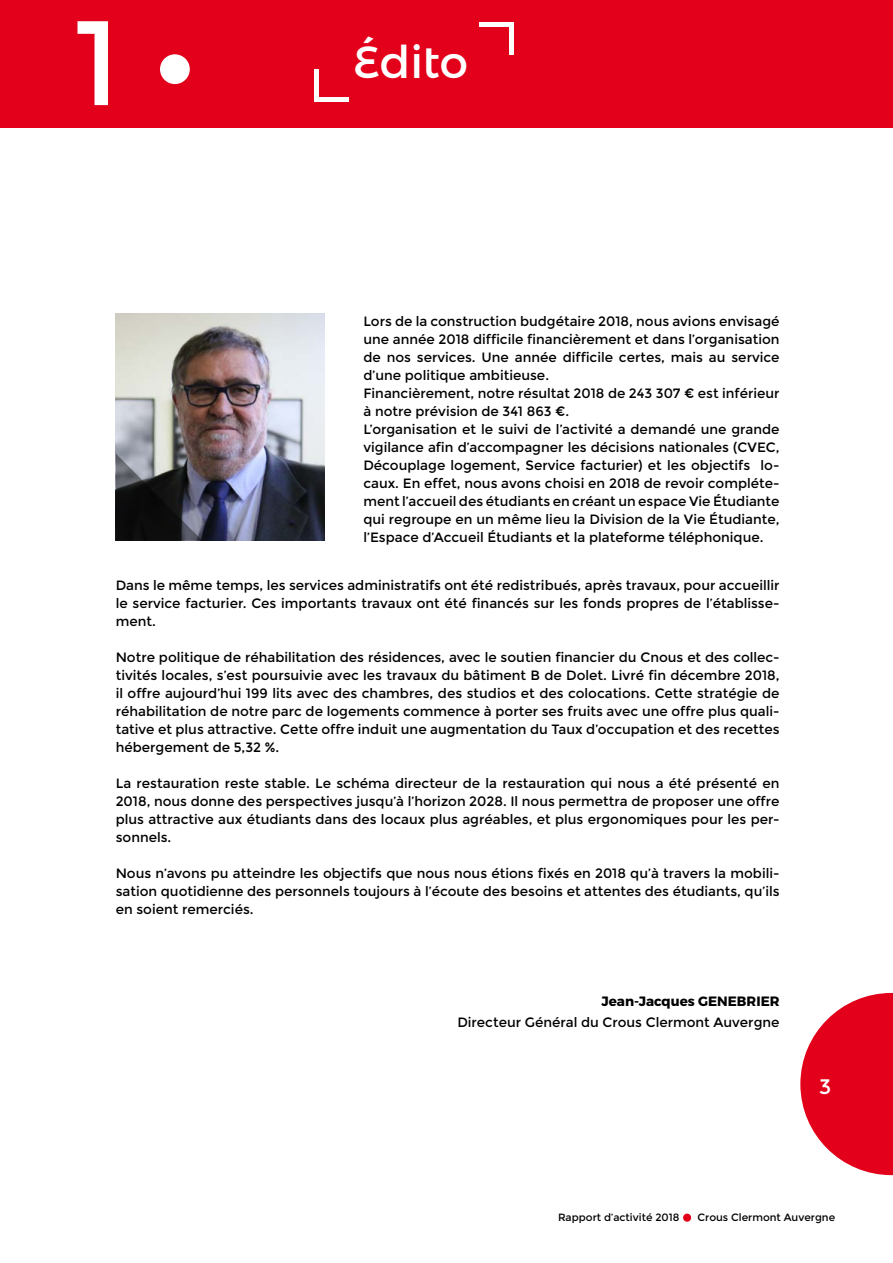
<style>
.page{position:relative;width:893px;height:1263px;background:#fff}
.page>*{position:absolute;margin:0;border:0;box-sizing:border-box;transform-origin:0 0}
.t1{font:120px "Montserrat";color:#fff}
.t2{font:54px "Montserrat";color:#e2001a}
.t3{font:45px "Montserrat Alternates";color:#fff}
.t4{font:21px "Montserrat";color:#fff}
.t5{font:13.5px/18px "Montserrat";color:#000;text-align:justify}
.t6{font:700 13.5px "Montserrat";color:#000}
.t7{font:10.5px "Montserrat";color:#000}
</style>
<div class="page">
<svg style="left:800px;top:993px;width:93px;height:182px"></svg>
<div style="left:0;top:0;width:893px;height:127px;background:#e2001a"></div>
<img style="left:116px;top:313px;width:208px;height:228px">
<svg style="left:116px;top:453px;width:86px;height:88px;background:#3e3e43"></svg>
<div style="left:160px;top:54px;width:30px;height:30px;background:#fff;border-radius:50%"></div>
<div style="left:480px;top:22px;width:34px;height:5px;background:#fff"></div>
<div style="left:509px;top:26px;width:5px;height:28px;background:#fff"></div>
<div style="left:314px;top:97px;width:34px;height:5px;background:#fff"></div>
<div style="left:314px;top:69px;width:5px;height:28px;background:#fff"></div>
<h1 class="t1" style="left:74px;top:-7px;width:47px">1</h1>
<h3 class="t3" style="left:354px;top:34px;width:116px">Édito</h3>
<p class="t5" style="left:363px;top:312px;width:418px;text-align:left">Lors de la construction budgétaire 2018, nous avions envisagé une année 2018 difficile financièrement et dans l’organisation de nos services. Une année difficile certes, mais au service d’une politique ambitieuse.<br>Financièrement, notre résultat 2018 de 243 307 € est inférieur à notre prévision de 341 863 €.<br>L’organisation et le suivi de l’activité a demandé une grande vigilance afin d’accompagner les décisions nationales (CVEC, Découplage logement, Service facturier) et les objectifs lo&shy;caux. En effet, nous avons choisi en 2018 de revoir compléte&shy;ment l’accueil des étudiants en créant un espace Vie Étudiante qui regroupe en un même lieu la Division de la Vie Étudiante, l’Espace d’Accueil Étudiants et la plateforme téléphonique.</p>
<p class="t5" style="left:116px;top:577px;width:665px">Dans le même temps, les services administratifs ont été redistribués, après travaux, pour accueillir le service facturier. Ces importants travaux ont été financés sur les fonds propres de l’établisse&shy;ment.</p>
<p class="t5" style="left:116px;top:649px;width:665px">Notre politique de réhabilitation des résidences, avec le soutien financier du Cnous et des collec&shy;tivités locales, s’est poursuivie avec les travaux du bâtiment B de Dolet. Livré fin décembre 2018, il offre aujourd’hui 199 lits avec des chambres, des studios et des colocations. Cette stratégie de réhabilitation de notre parc de logements commence à porter ses fruits avec une offre plus quali&shy;tative et plus attractive. Cette offre induit une augmentation du Taux d’occupation et des recettes hébergement de 5,32 %.</p>
<p class="t5" style="left:116px;top:775px;width:665px">La restauration reste stable. Le schéma directeur de la restauration qui nous a été présenté en 2018, nous donne des perspectives jusqu’à l’horizon 2028. Il nous permettra de proposer une offre plus attractive aux étudiants dans des locaux plus agréables, et plus ergonomiques pour les per&shy;sonnels.</p>
<p class="t5" style="left:116px;top:865px;width:665px">Nous n’avons pu atteindre les objectifs que nous nous étions fixés en 2018 qu’à travers la mobili&shy;sation quotidienne des personnels toujours à l’écoute des besoins et attentes des étudiants, qu’ils en soient remerciés.</p>
<p class="t6" style="left:601px;top:993px;width:180px">Jean-Jacques GENEBRIER</p>
<p class="t5" style="left:457px;top:1014px;width:324px">Directeur Général du Crous Clermont Auvergne</p>
<h3 class="t4" style="left:819px;top:1075px;width:14px">3</h3>
<p class="t7" style="left:558px;top:1211px;width:123px">Rapport d’activité 2018</p>
<h2 class="t2" style="left:679px;top:1171px;width:17px">.</h2>
<p class="t7" style="left:697px;top:1211px;width:139px">Crous Clermont Auvergne</p>
</div>
